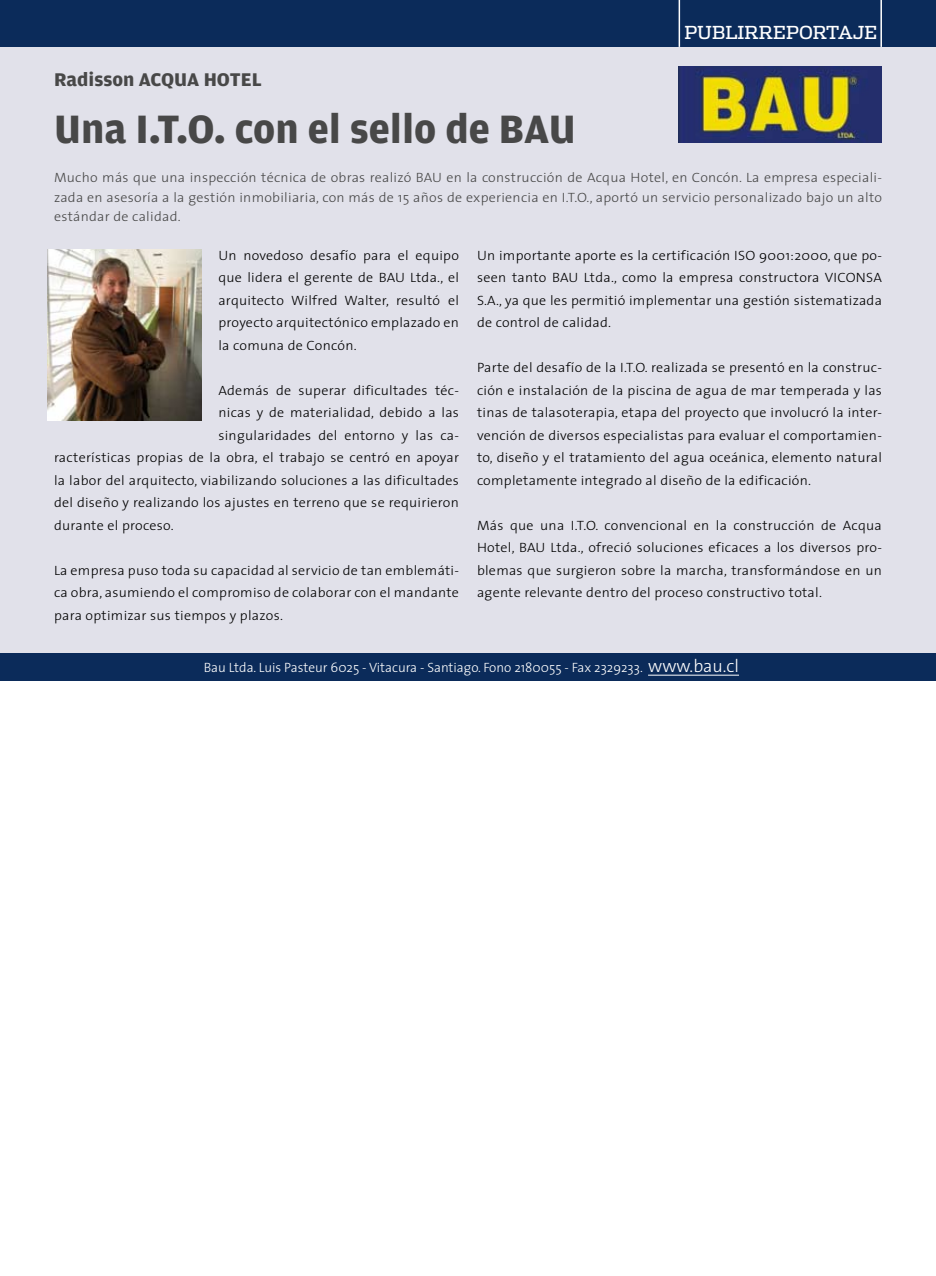
<style>
.page{position:relative;width:936px;height:1276px;background:#fff}
.page>*{position:absolute;margin:0;border:0;box-sizing:border-box;transform-origin:0 0}
.t1{font:700 42px "Amplitude";color:#484848}
.t2{font:700 19.5px "Amplitude";color:#484848;scale:1.04 1}
.t3{font:18px "Dispatch";color:#fff}
.t4{font:300 13.5px/22.5px "The Sans";letter-spacing:.02em;color:#000;text-align:justify;scale:1.04 1}
.t5{font:300 13.5px/19.5px "The Sans";letter-spacing:.02em;color:#484848;text-align:justify;scale:1.04 1}
.t6{font:300 13.5px "The Sans";color:#fff}
.s1{font-size:18px}
</style>
<div class="page">
<div style="left:0;top:41px;width:935px;height:618px;background:#e1e1ea"></div>
<div style="left:0;top:0;width:935px;height:47px;background:#0b2b5a"></div>
<hr style="left:678px;top:0;width:2px;height:47px;background:#fff">
<hr style="left:880px;top:0;width:1px;height:47px;background:#fff">
<img style="left:48px;top:249px;width:153px;height:171px">
<img style="left:678px;top:67px;width:203px;height:75px">
<div style="left:0;top:653px;width:935px;height:27px;background:#0b2b5a"></div>
<hr style="left:648px;top:675px;width:91px;height:1px;background:#fff">
<h2 class="t2" style="left:54px;top:68px;width:201px">Radisson ACQUA HOTEL</h2>
<h1 class="t1" style="left:54px;top:106px;width:523px">Una I.T.O. con el sello de BAU</h1>
<h3 class="t3" style="left:684px;top:21px;width:194px">PUBLIRREPORTAJE</h3>
<p class="t5" style="left:54px;top:167px;width:797px">Mucho más que una inspección técnica de obras realizó BAU en la construcción de Acqua Hotel, en Concón. La empresa especiali&shy;zada en asesoría a la gestión inmobiliaria, con más de 15 años de experiencia en I.T.O., aportó un servicio personalizado bajo un alto estándar de calidad.</p>
<p class="t4" style="left:218px;top:243px;width:233px">Un novedoso desafío para el equipo que lidera el gerente de BAU Ltda., el arquitecto Wilfred Walter, resultó el proyecto arquitectónico emplazado en la comuna de Concón.</p>
<p class="t4" style="left:218px;top:378px;width:233px">Además de superar dificultades téc-</p>
<p class="t4" style="left:218px;top:401px;width:233px">nicas y de materialidad, debido a las</p>
<p class="t4" style="left:218px;top:423px;width:233px">singularidades del entorno y las ca-</p>
<p class="t4" style="left:54px;top:446px;width:391px">racterísticas propias de la obra, el trabajo se centró en apoyar</p>
<p class="t4" style="left:54px;top:468px;width:391px">la labor del arquitecto, viabilizando soluciones a las dificultades</p>
<p class="t4" style="left:54px;top:491px;width:391px">del diseño y realizando los ajustes en terreno que se requirieron</p>
<p class="t4" style="left:54px;top:513px;width:116px">durante el proceso.</p>
<p class="t4" style="left:54px;top:558px;width:391px">La empresa puso toda su capacidad al servicio de tan emblemáti&shy;ca obra, asumiendo el compromiso de colaborar con el mandante para optimizar sus tiempos y plazos.</p>
<p class="t4" style="left:477px;top:243px;width:391px">Un importante aporte es la certificación ISO 9001:2000, que po&shy;seen tanto BAU Ltda., como la empresa constructora VICONSA S.A., ya que les permitió implementar una gestión sistematizada de control de calidad.</p>
<p class="t4" style="left:477px;top:356px;width:391px">Parte del desafío de la I.T.O. realizada se presentó en la construc&shy;ción e instalación de la piscina de agua de mar temperada y las tinas de talasoterapia, etapa del proyecto que involucró la inter&shy;vención de diversos especialistas para evaluar el comportamien&shy;to, diseño y el tratamiento del agua oceánica, elemento natural completamente integrado al diseño de la edificación.</p>
<p class="t4" style="left:477px;top:513px;width:391px">Más que una I.T.O. convencional en la construcción de Acqua Hotel, BAU Ltda., ofreció soluciones eficaces a los diversos pro&shy;blemas que surgieron sobre la marcha, transformándose en un agente relevante dentro del proceso constructivo total.</p>
<p class="t6" style="left:204px;top:657px;width:536px">Bau Ltda. Luis Pasteur 6025 - Vitacura - Santiago. Fono 2180055 - Fax 2329233. <span class="s1">www.bau.cl</span></p>
</div>
